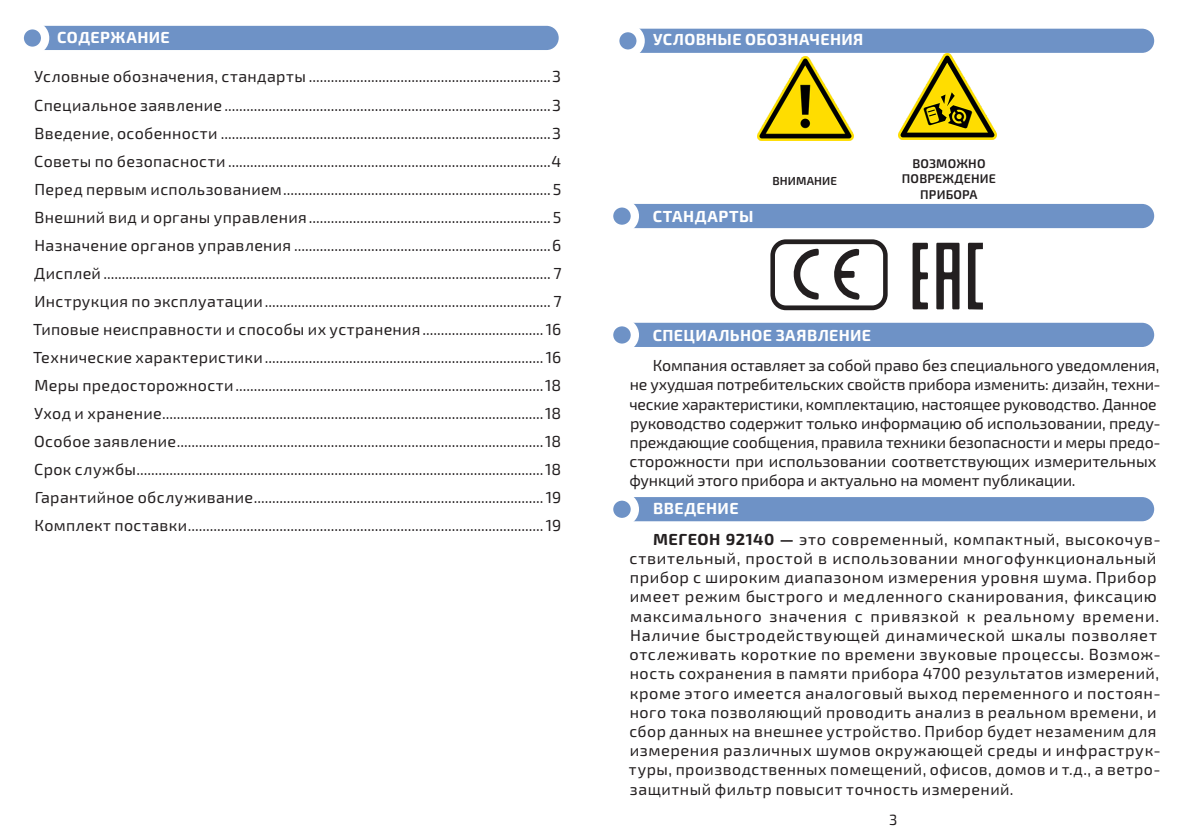
<style>
.page{position:relative;width:1191px;height:840px;background:#fff}
.page>*{position:absolute;margin:0;border:0;box-sizing:border-box;transform-origin:0 0}
.стиль_текста{font:16px/19.2px "Exo 2.0";letter-spacing:.025em;color:#231f20}
.стиль_текста-2{font:16px/19.2px "Exo 2.0";letter-spacing:-.01em;color:#231f20}
.заголовки{font:700 16px "Exo 2.0";letter-spacing:.02em;color:#fff}
.t1{font:14.8px "Exo 2.0";color:#231f20}
.стильдля_знаков{font:600 12.6px "Exo 2.0";letter-spacing:.015em;color:#231f20}
.стильдля_знаков-2{font:600 11.6px "Exo 2.0";letter-spacing:.01em;color:#231f20}
.s1{font-weight:700}
</style>
<div class="page">
<svg style="left:634px;top:203px;width:521px;height:26px;background:#789aca"></svg>
<svg style="left:609px;top:203px;width:26px;height:26px"></svg>
<div style="left:605px;top:199px;width:34px;height:34px;border:8px solid #fff;border-radius:50%"></div>
<div style="left:634px;top:322px;width:521px;height:25px;background:#6e92c6"></div>
<svg style="left:609px;top:322px;width:26px;height:25px"></svg>
<div style="left:605px;top:318px;width:34px;height:33px;border:8px solid #fff;border-radius:50%"></div>
<svg style="left:634px;top:497px;width:521px;height:25px;background:#7396c8"></svg>
<svg style="left:609px;top:496px;width:26px;height:25px"></svg>
<div style="left:605px;top:492px;width:34px;height:34px;border:8px solid #fff;border-radius:50%"></div>
<svg style="left:640px;top:28px;width:515px;height:29px;background:#84a2ce"></svg>
<div style="left:44px;top:25px;width:515px;height:25px;background:#6e92c6"></div>
<svg style="left:615px;top:28px;width:25px;height:26px"></svg>
<div style="left:611px;top:24px;width:34px;height:34px;border:8px solid #fff;border-radius:50%"></div>
<svg style="left:20px;top:25px;width:25px;height:26px"></svg>
<div style="left:16px;top:21px;width:33px;height:34px;border:8px solid #fff;border-radius:50%"></div>
<div style="left:770px;top:239px;width:117px;height:71px;border:5px solid #231f20;border-radius:13px"></div>
<svg style="left:968px;top:242px;width:15px;height:68px"></svg>
<svg style="left:936px;top:242px;width:23px;height:68px"></svg>
<svg style="left:912px;top:242px;width:16px;height:67px"></svg>
<svg style="left:834px;top:249px;width:26px;height:51px"></svg>
<svg style="left:793px;top:248px;width:26px;height:51px"></svg>
<img style="left:757px;top:57px;width:97px;height:83px">
<img style="left:898px;top:54px;width:98px;height:86px">
<p class="заголовки" style="left:57px;top:28px;width:114px">СОДЕРЖАНИЕ</p>
<p class="стиль_текста" style="left:34px;top:68px;width:528px">Условные обозначения, стандарты ..................................................................3</p>
<p class="стиль_текста" style="left:34px;top:96px;width:528px">Специальное заявление .........................................................................................3</p>
<p class="стиль_текста" style="left:35px;top:124px;width:528px">Введение, особенности ..........................................................................................3</p>
<p class="стиль_текста" style="left:34px;top:152px;width:529px">Советы по безопасности ........................................................................................4</p>
<p class="стиль_текста" style="left:35px;top:180px;width:528px">Перед первым использованием.........................................................................5</p>
<p class="стиль_текста" style="left:35px;top:208px;width:528px">Внешний вид и органы управления..................................................................5</p>
<p class="стиль_текста" style="left:35px;top:236px;width:528px">Назначение органов управления ......................................................................6</p>
<p class="стиль_текста" style="left:34px;top:264px;width:529px">Дисплей .......................................................................................................................... 7</p>
<p class="стиль_текста" style="left:35px;top:292px;width:528px">Инструкция по эксплуатации.............................................................................. 7</p>
<p class="стиль_текста" style="left:33px;top:320px;width:530px">Типовые неисправности и способы их устранения.................................16</p>
<p class="стиль_текста" style="left:33px;top:348px;width:530px">Технические характеристики............................................................................16</p>
<p class="стиль_текста" style="left:35px;top:376px;width:528px">Меры предосторожности....................................................................................18</p>
<p class="стиль_текста" style="left:34px;top:404px;width:528px">Уход и хранение........................................................................................................18</p>
<p class="стиль_текста" style="left:34px;top:432px;width:528px">Особое заявление....................................................................................................18</p>
<p class="стиль_текста" style="left:34px;top:460px;width:528px">Срок службы...............................................................................................................18</p>
<p class="стиль_текста" style="left:35px;top:488px;width:528px">Гарантийное обслуживание...............................................................................19</p>
<p class="стиль_текста" style="left:35px;top:516px;width:528px">Комплект поставки.................................................................................................19</p>
<p class="заголовки" style="left:653px;top:30px;width:212px">УСЛОВНЫЕ ОБОЗНАЧЕНИЯ</p>
<p class="заголовки" style="left:653px;top:206px;width:102px">СТАНДАРТЫ</p>
<p class="стильдля_знаков-2" style="left:772px;top:174px;width:66px">ВНИМАНИЕ</p>
<p class="стильдля_знаков" style="left:912px;top:156px;width:75px">ВОЗМОЖНО</p>
<p class="стильдля_знаков" style="left:902px;top:171px;width:96px">ПОВРЕЖДЕНИЕ</p>
<p class="стильдля_знаков" style="left:920px;top:186px;width:59px">ПРИБОРА</p>
<p class="заголовки" style="left:653px;top:325px;width:220px">СПЕЦИАЛЬНОЕ ЗАЯВЛЕНИЕ</p>
<p class="стиль_текста-2" style="left:629px;top:356px;width:533px;text-indent:24px">Компания оставляет за собой право без специального уведомления, не ухудшая потребительских свойств прибора изменить: дизайн, техни&shy;ческие характеристики, комплектацию, настоящее руководство. Данное руководство содержит только информацию об использовании, преду&shy;преждающие сообщения, правила техники безопасности и меры предо&shy;сторожности при использовании соответствующих измерительных функций этого прибора и актуально на момент публикации.</p>
<p class="заголовки" style="left:653px;top:498px;width:87px">ВВЕДЕНИЕ</p>
<p class="стиль_текста" style="left:629px;top:529px;width:533px;text-indent:24px"><span class="s1">МЕГЕОН 92140 —</span> это современный, компактный, высокочув&shy;ствительный, простой в использовании многофункциональный прибор с широким диапазоном измерения уровня шума. Прибор имеет режим быстрого и медленного сканирования, фиксацию максимального значения с привязкой к реальному времени.<br>Наличие быстродействующей динамической шкалы позволяет отслеживать короткие по времени звуковые процессы. Возмож&shy;ность сохранения в памяти прибора 4700 результатов измерений, кроме этого имеется аналоговый выход переменного и постоян&shy;ного тока позволяющий проводить анализ в реальном времени, и сбор данных на внешнее устройство. Прибор будет незаменим для измерения различных шумов окружающей среды и инфраструк&shy;туры, производственных помещений, офисов, домов и т.д., а ветро&shy;защитный фильтр повысит точность измерений.</p>
<p class="t1" style="left:889px;top:810px;width:10px">3</p>
</div>
